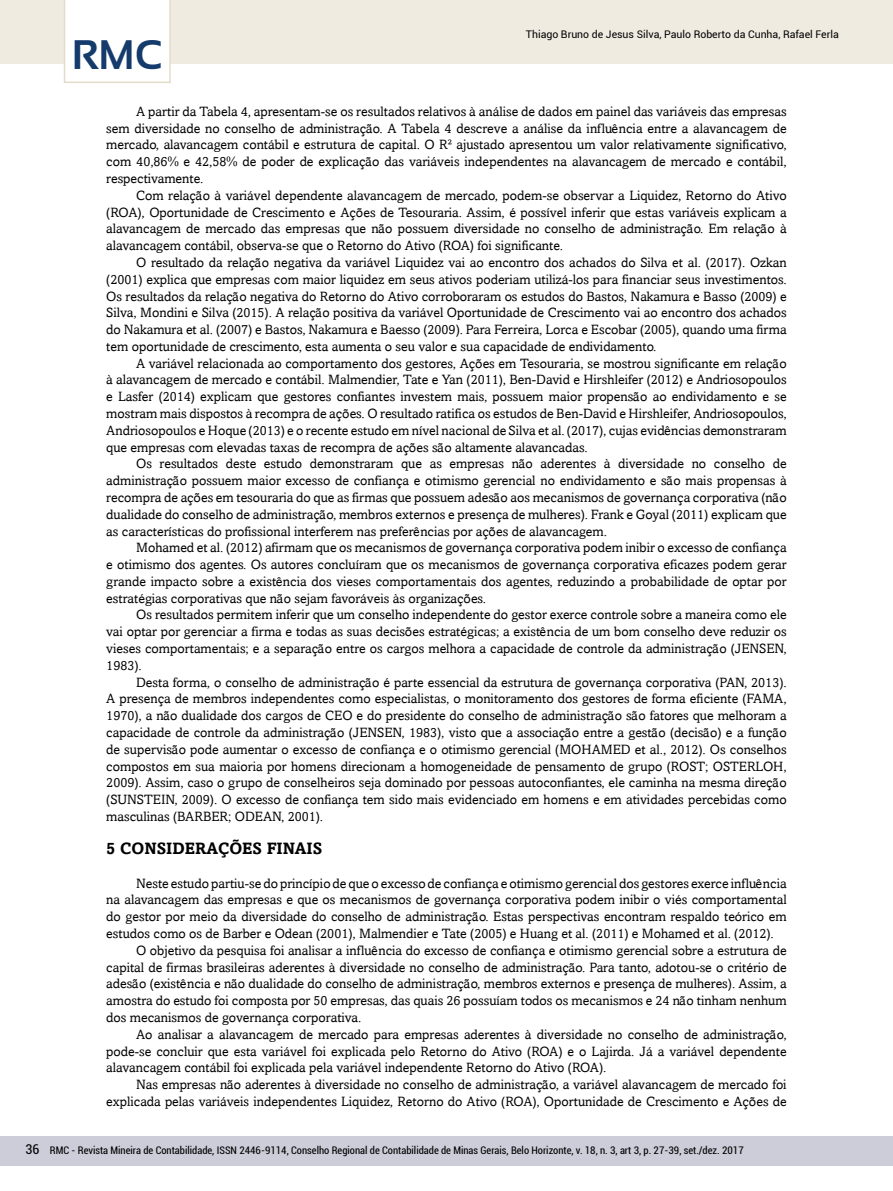
<style>
.page{position:relative;width:893px;height:1191px;background:#fff}
.page>*{position:absolute;margin:0;border:0;box-sizing:border-box;transform-origin:0 0}
.t1{font:700 41.25px "Sansation";color:#143b6b}
.t2{font:700 16.5px "Amasis";color:#000}
.t3{font:13.5px/16.8px "Amasis";color:#000;text-align:justify}
.t4{font:condensed 13.5px "Roboto";color:#000}
.t5{font:condensed 10.5px "Roboto";color:#000}
.t6{font:10.5px "Roboto";color:#000}
</style>
<div class="page">
<div style="left:0;top:1135px;width:893px;height:30px;background:#cdcdda"></div>
<div style="left:0;top:0;width:893px;height:64px;background:#efebe1"></div>
<div style="left:64px;top:0;width:107px;height:83px;background:#fff"></div>
<h1 class="t1" style="left:72px;top:32px;width:92px">RMC</h1>
<p class="t6" style="left:526px;top:27px;width:314px">Thiago Bruno de Jesus Silva, Paulo Roberto da Cunha, Rafael Ferla</p>
<p class="t3" style="left:106px;top:103px;width:682px;text-indent:30px">A partir da Tabela 4, apresentam-se os resultados relativos à análise de dados em painel das variáveis das empresas sem diversidade no conselho de administração. A Tabela 4 descreve a análise da influência entre a alavancagem de mercado, alavancagem contábil e estrutura de capital. O R² ajustado apresentou um valor relativamente significativo, com 40,86% e 42,58% de poder de explicação das variáveis independentes na alavancagem de mercado e contábil, respectivamente.</p>
<p class="t3" style="left:106px;top:187px;width:682px;text-indent:30px">Com relação à variável dependente alavancagem de mercado, podem-se observar a Liquidez, Retorno do Ativo (ROA), Oportunidade de Crescimento e Ações de Tesouraria. Assim, é possível inferir que estas variáveis explicam a alavancagem de mercado das empresas que não possuem diversidade no conselho de administração. Em relação à alavancagem contábil, observa-se que o Retorno do Ativo (ROA) foi significante.</p>
<p class="t3" style="left:106px;top:254px;width:682px;text-indent:30px">O resultado da relação negativa da variável Liquidez vai ao encontro dos achados do Silva et al. (2017). Ozkan (2001) explica que empresas com maior liquidez em seus ativos poderiam utilizá-los para financiar seus investimentos.<br>Os resultados da relação negativa do Retorno do Ativo corroboraram os estudos do Bastos, Nakamura e Basso (2009) e Silva, Mondini e Silva (2015). A relação positiva da variável Oportunidade de Crescimento vai ao encontro dos achados do Nakamura et al. (2007) e Bastos, Nakamura e Baesso (2009). Para Ferreira, Lorca e Escobar (2005), quando uma firma tem oportunidade de crescimento, esta aumenta o seu valor e sua capacidade de endividamento.</p>
<p class="t3" style="left:106px;top:354px;width:682px;text-indent:30px">A variável relacionada ao comportamento dos gestores, Ações em Tesouraria, se mostrou significante em relação à alavancagem de mercado e contábil. Malmendier, Tate e Yan (2011), Ben-David e Hirshleifer (2012) e Andriosopoulos e Lasfer (2014) explicam que gestores confiantes investem mais, possuem maior propensão ao endividamento e se mostram mais dispostos à recompra de ações. O resultado ratifica os estudos de Ben-David e Hirshleifer, Andriosopoulos, Andriosopoulos e Hoque (2013) e o recente estudo em nível nacional de Silva et al. (2017), cujas evidências demonstraram que empresas com elevadas taxas de recompra de ações são altamente alavancadas.</p>
<p class="t3" style="left:106px;top:455px;width:682px;text-indent:30px">Os resultados deste estudo demonstraram que as empresas não aderentes à diversidade no conselho de administração possuem maior excesso de confiança e otimismo gerencial no endividamento e são mais propensas à recompra de ações em tesouraria do que as firmas que possuem adesão aos mecanismos de governança corporativa (não dualidade do conselho de administração, membros externos e presença de mulheres). Frank e Goyal (2011) explicam que as características do profissional interferem nas preferências por ações de alavancagem.</p>
<p class="t3" style="left:106px;top:539px;width:682px;text-indent:30px">Mohamed et al. (2012) afirmam que os mecanismos de governança corporativa podem inibir o excesso de confiança e otimismo dos agentes. Os autores concluíram que os mecanismos de governança corporativa eficazes podem gerar grande impacto sobre a existência dos vieses comportamentais dos agentes, reduzindo a probabilidade de optar por estratégias corporativas que não sejam favoráveis às organizações.</p>
<p class="t3" style="left:106px;top:606px;width:682px;text-indent:30px">Os resultados permitem inferir que um conselho independente do gestor exerce controle sobre a maneira como ele vai optar por gerenciar a firma e todas as suas decisões estratégicas; a existência de um bom conselho deve reduzir os vieses comportamentais; e a separação entre os cargos melhora a capacidade de controle da administração (JENSEN, 1983).</p>
<p class="t3" style="left:106px;top:673px;width:682px;text-indent:30px">Desta forma, o conselho de administração é parte essencial da estrutura de governança corporativa (PAN, 2013).<br>A presença de membros independentes como especialistas, o monitoramento dos gestores de forma eficiente (FAMA, 1970), a não dualidade dos cargos de CEO e do presidente do conselho de administração são fatores que melhoram a capacidade de controle da administração (JENSEN, 1983), visto que a associação entre a gestão (decisão) e a função de supervisão pode aumentar o excesso de confiança e o otimismo gerencial (MOHAMED et al., 2012). Os conselhos compostos em sua maioria por homens direcionam a homogeneidade de pensamento de grupo (ROST; OSTERLOH, 2009). Assim, caso o grupo de conselheiros seja dominado por pessoas autoconfiantes, ele caminha na mesma direção (SUNSTEIN, 2009). O excesso de confiança tem sido mais evidenciado em homens e em atividades percebidas como masculinas (BARBER; ODEAN, 2001).</p>
<p class="t2" style="left:106px;top:838px;width:217px">5 CONSIDERAÇÕES FINAIS</p>
<p class="t3" style="left:136px;top:874px;width:652px">Neste estudo partiu-se do princípio de que o excesso de confiança e otimismo gerencial dos gestores exerce influência</p>
<p class="t3" style="left:106px;top:891px;width:682px">na alavancagem das empresas e que os mecanismos de governança corporativa podem inibir o viés comportamental</p>
<p class="t3" style="left:106px;top:908px;width:682px">do gestor por meio da diversidade do conselho de administração. Estas perspectivas encontram respaldo teórico em</p>
<p class="t3" style="left:106px;top:925px;width:669px">estudos como os de Barber e Odean (2001), Malmendier e Tate (2005) e Huang et al. (2011) e Mohamed et al. (2012).</p>
<p class="t3" style="left:136px;top:941px;width:652px">O objetivo da pesquisa foi analisar a influência do excesso de confiança e otimismo gerencial sobre a estrutura de</p>
<p class="t3" style="left:106px;top:958px;width:682px">capital de firmas brasileiras aderentes à diversidade no conselho de administração. Para tanto, adotou-se o critério de</p>
<p class="t3" style="left:106px;top:975px;width:682px">adesão (existência e não dualidade do conselho de administração, membros externos e presença de mulheres). Assim, a</p>
<p class="t3" style="left:106px;top:992px;width:682px">amostra do estudo foi composta por 50 empresas, das quais 26 possuíam todos os mecanismos e 24 não tinham nenhum</p>
<p class="t3" style="left:106px;top:1008px;width:256px">dos mecanismos de governança corporativa.</p>
<p class="t3" style="left:136px;top:1025px;width:652px">Ao analisar a alavancagem de mercado para empresas aderentes à diversidade no conselho de administração,</p>
<p class="t3" style="left:106px;top:1042px;width:682px">pode-se concluir que esta variável foi explicada pelo Retorno do Ativo (ROA) e o Lajirda. Já a variável dependente</p>
<p class="t3" style="left:106px;top:1059px;width:502px">alavancagem contábil foi explicada pela variável independente Retorno do Ativo (ROA).</p>
<p class="t3" style="left:136px;top:1076px;width:652px">Nas empresas não aderentes à diversidade no conselho de administração, a variável alavancagem de mercado foi</p>
<p class="t3" style="left:106px;top:1092px;width:682px">explicada pelas variáveis independentes Liquidez, Retorno do Ativo (ROA), Oportunidade de Crescimento e Ações de</p>
<p class="t4" style="left:26px;top:1140px;width:15px">36</p>
<p class="t5" style="left:50px;top:1143px;width:695px">RMC - Revista Mineira de Contabilidade, ISSN 2446-9114, Conselho Regional de Contabilidade de Minas Gerais, Belo Horizonte, v. 18, n. 3, art 3, p. 27-39, set./dez. 2017</p>
</div>
